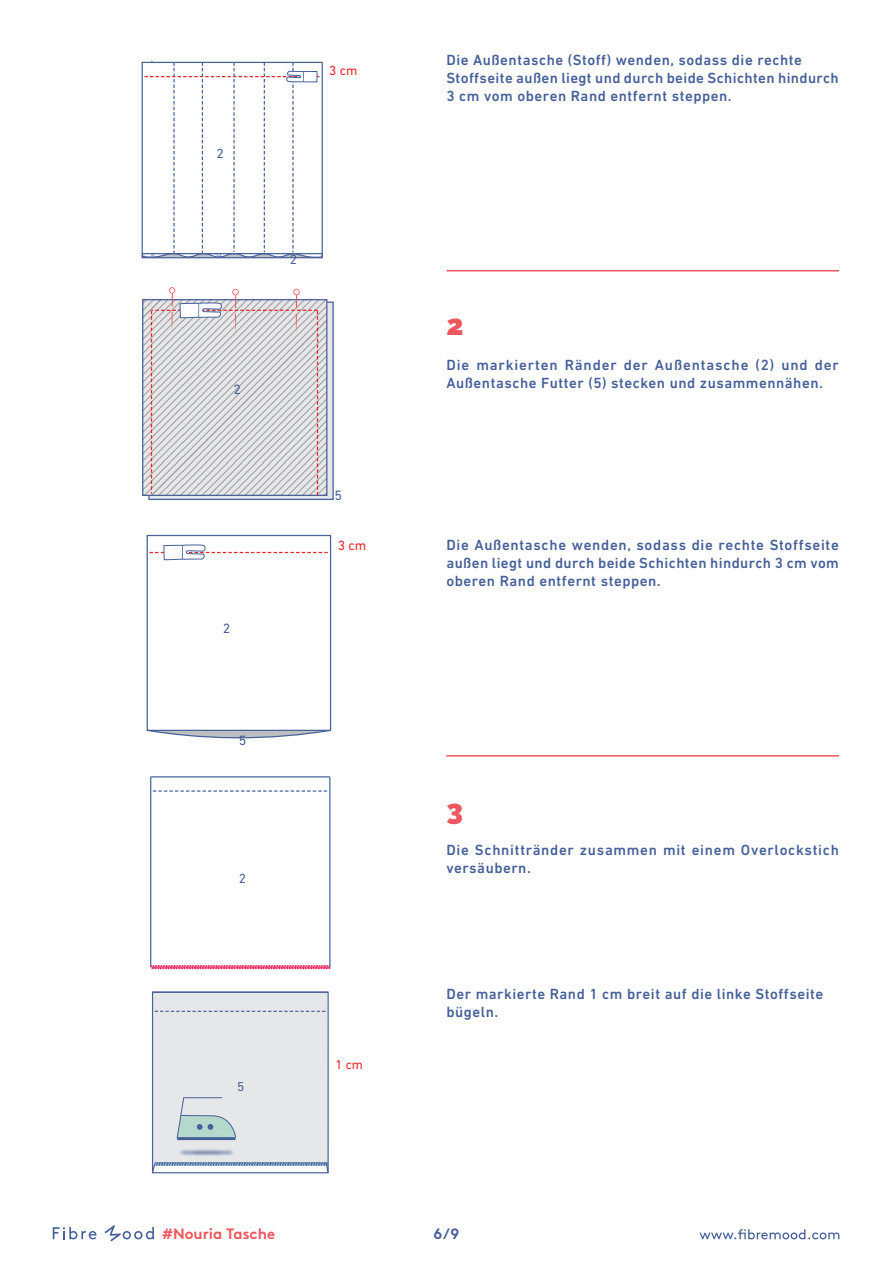
<style>
.page{position:relative;width:893px;height:1263px;background:#fff}
.page>*{position:absolute;margin:0;border:0;box-sizing:border-box;transform-origin:0 0}
.t1{font:900 28.5px "Raleway";color:#f0565d}
.t2{font:500 15px/18px "DIN Next LT Pro";letter-spacing:.035em;color:#456099}
.t3{font:700 15px "Brown";color:#f0565d}
.t4{font:700 15px "Brown";color:#456099}
.t5{font:13.8px "DIN Next LT Pro";color:#466099}
.t6{font:13.65px "DIN Next LT Pro";color:#e9262a}
.t7{font:13.65px "DIN Next LT Pro";color:#466099}
.t8{font:13.5px "DIN Next LT Pro";color:#e9262a}
.t9{font:13.5px "DIN Next LT Pro";color:#466099}
.t10{font:13.35px "DIN Next LT Pro";color:#466099}
.t11{font:13.05px "DIN Next LT Pro";color:#e9262a}
.t12{font:13.05px "DIN Next LT Pro";color:#466099}
</style>
<div class="page">
<svg style="left:699px;top:1229px;width:140px;height:10px"></svg>
<svg style="left:53px;top:1227px;width:44px;height:12px"></svg>
<svg style="left:104px;top:1225px;width:50px;height:16px"></svg>
<hr style="left:446px;top:270px;width:393px;height:1px;background:#f0565d">
<hr style="left:446px;top:755px;width:393px;height:1px;background:#f0565d">
<svg style="left:141px;top:61px;width:182px;height:198px"></svg>
<div style="left:142px;top:254px;width:181px;height:4px;border:1px solid #466099"></div>
<hr style="left:150px;top:777px;width:1px;height:190px;background:#466199">
<svg style="left:151px;top:965px;width:179px;height:4px"></svg>
<hr style="left:329px;top:777px;width:1px;height:190px;background:#466199">
<hr style="left:151px;top:776px;width:179px;height:1px;background:#466199">
<svg style="left:153px;top:790px;width:175px;height:2px"></svg>
<svg style="left:151px;top:992px;width:178px;height:182px;background:#e0e2e5"></svg>
<img style="left:151px;top:1108px;width:124px;height:66px">
<svg style="left:149px;top:302px;width:184px;height:197px;background:#dadce1"></svg>
<div style="left:148px;top:302px;width:186px;height:198px;border:1px solid #466099"></div>
<div style="left:142px;top:299px;width:185px;height:197px;border:1px solid #466099"></div>
<svg style="left:144px;top:287px;width:180px;height:208px;background:#d7d6d8"></svg>
<svg style="left:149px;top:534px;width:179px;height:27px"></svg>
<svg style="left:146px;top:729px;width:186px;height:10px"></svg>
<div style="left:147px;top:535px;width:184px;height:196px;border:1px solid #466199"></div>
<p class="t9" style="left:216px;top:145px;width:9px">2</p>
<p class="t8" style="left:329px;top:63px;width:30px">3 cm</p>
<p class="t9" style="left:290px;top:251px;width:9px">2</p>
<p class="t5" style="left:233px;top:382px;width:9px">2</p>
<p class="t7" style="left:223px;top:620px;width:9px">2</p>
<p class="t7" style="left:239px;top:732px;width:9px">5</p>
<p class="t5" style="left:334px;top:487px;width:9px">5</p>
<p class="t6" style="left:338px;top:538px;width:30px">3 cm</p>
<p class="t10" style="left:239px;top:871px;width:9px">2</p>
<p class="t12" style="left:237px;top:1079px;width:9px">5</p>
<p class="t11" style="left:335px;top:1056px;width:29px">1 cm</p>
<p class="t2" style="left:446px;top:51px;width:394px">Die Außentasche (Stoff) wenden, sodass die rechte<br>Stoffseite außen liegt und durch beide Schichten hindurch<br>3 cm vom oberen Rand entfernt steppen.</p>
<h1 class="t1" style="left:446px;top:309px;width:19px">2</h1>
<p class="t2" style="left:446px;top:356px;width:394px">Die markierten Ränder der Außentasche (2) und der<br>Außentasche Futter (5) stecken und zusammennähen.</p>
<p class="t2" style="left:446px;top:536px;width:394px;text-align:justify">Die Außentasche wenden, sodass die rechte Stoffseite außen liegt und durch beide Schichten hindurch 3 cm vom oberen Rand entfernt steppen.</p>
<h1 class="t1" style="left:446px;top:794px;width:18px">3</h1>
<p class="t2" style="left:446px;top:841px;width:394px">Die Schnittränder zusammen mit einem Overlockstich versäubern.</p>
<p class="t2" style="left:446px;top:985px;width:378px">Der markierte Rand 1 cm breit auf die linke Stoffseite bügeln.</p>
<p class="t3" style="left:162px;top:1222px;width:114px">#Nouria Tasche</p>
<p class="t4" style="left:433px;top:1221px;width:28px">6/9</p>
</div>
